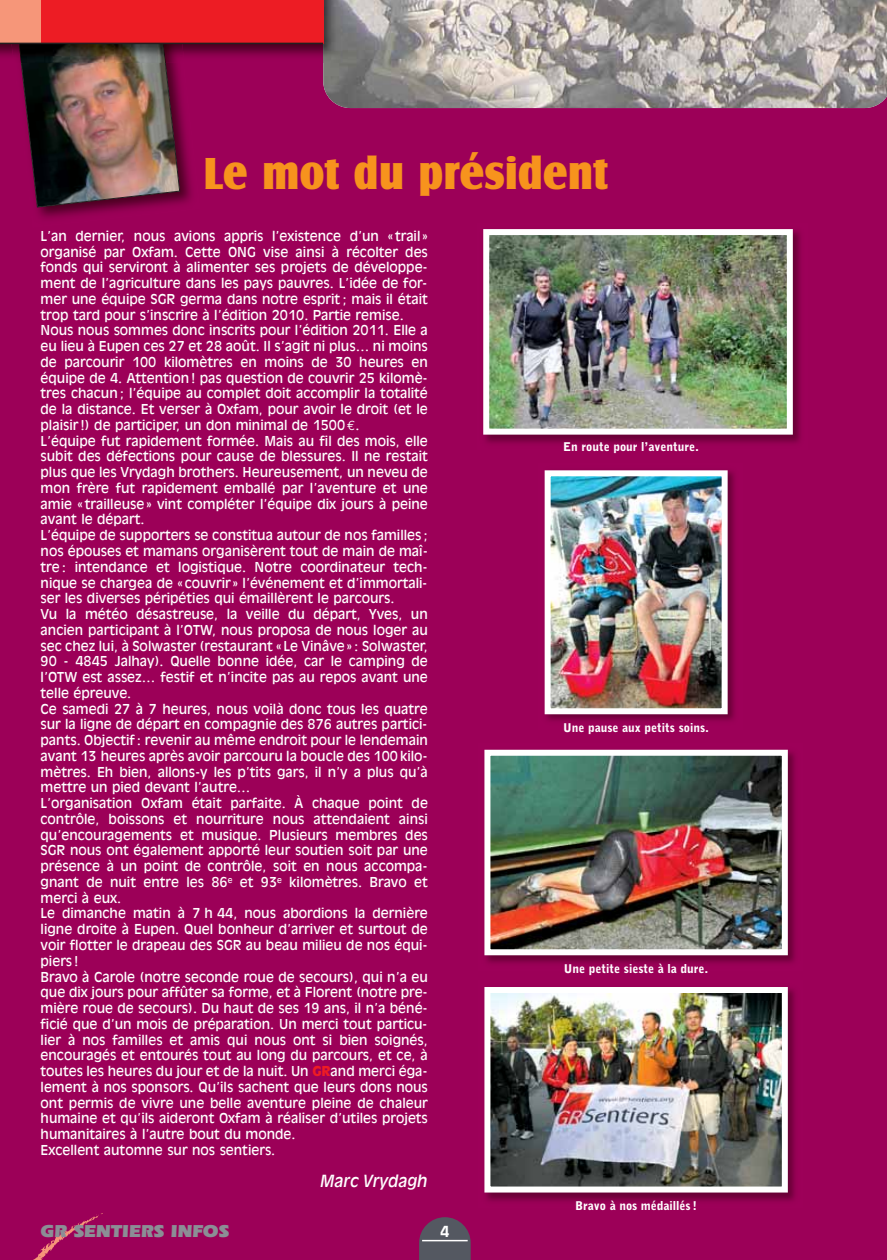
<style>
.page{position:relative;width:887px;height:1260px;background:#fff}
.page>*{position:absolute;margin:0;border:0;box-sizing:border-box;transform-origin:0 0}
.t1{font:46.5px "Castle T Ultr";color:#f7931d;scale:.9 1}
.t2{font:900 18px "Eras IT Cby BT";color:#8b8e95}
.t3{font:italic 16.5px "Incised 901 BT";color:#fff}
.t4{font:700 15px "Incised 901 BT";color:#fff}
.t5{font:13.5px/15.8px "Incised 901 BT";color:#fff}
.t6{font:900 12px "Bell Gothic BT";color:#fff}
.s1{font-family:"Euro Mono"}
.s2{font-weight:900;color:#ed1c24}
</style>
<div class="page">
<div style="left:0;top:0;width:886px;height:1259px;background:#9c0058"></div>
<img style="left:19px;top:63px;width:161px;height:145px">
<img style="left:323px;top:0;width:563px;height:108px">
<img style="left:0;top:0;width:342px;height:63px">
<img style="left:10px;top:44px;width:174px;height:19px">
<img style="left:19px;top:44px;width:146px;height:19px">
<div style="left:0;top:0;width:323px;height:43px;background:#ed1c24"></div>
<div style="left:0;top:0;width:41px;height:43px;background:#f69679"></div>
<hr style="left:0;top:43px;width:323px;height:1px;background:#231f20">
<svg style="left:419px;top:1217px;width:51px;height:42px;background:#5f4d61"></svg>
<hr style="left:422px;top:1239px;width:45px;height:2px;background:#fff">
<img style="left:35px;top:1213px;width:68px;height:46px">
<img style="left:484px;top:749px;width:311px;height:214px">
<img style="left:491px;top:756px;width:289px;height:192px">
<div style="left:484px;top:749px;width:303px;height:206px;border:6px solid #fff"></div>
<img style="left:484px;top:987px;width:311px;height:214px">
<img style="left:491px;top:993px;width:289px;height:192px">
<div style="left:484px;top:986px;width:303px;height:206px;border:6px solid #fff"></div>
<img style="left:544px;top:470px;width:191px;height:251px">
<img style="left:551px;top:477px;width:169px;height:230px">
<div style="left:544px;top:470px;width:183px;height:244px;border:6px solid #fff"></div>
<img style="left:483px;top:229px;width:318px;height:214px">
<img style="left:490px;top:236px;width:295px;height:191px">
<div style="left:483px;top:229px;width:309px;height:205px;border:6px solid #fff"></div>
<h1 class="t1" style="left:203px;top:154px;width:450px">Le mot du président</h1>
<p class="t5" style="left:41px;top:229px;width:389px">L’an dernier, nous avions appris l’existence d’un « trail » organisé par Oxfam. Cette ONG vise ainsi à récolter des fonds qui serviront à alimenter ses projets de développe&shy;ment de l’agriculture dans les pays pauvres. L’idée de for&shy;mer une équipe SGR germa dans notre esprit; mais il était trop tard pour s’inscrire à l’édition 2010. Partie remise.<br>Nous nous sommes donc inscrits pour l’édition 2011. Elle a eu lieu à Eupen ces 27 et 28 août. Il s’agit ni plus… ni moins de parcourir 100 kilomètres en moins de 30 heures en équipe de 4. Attention ! pas question de couvrir 25 kilomè&shy;tres chacun ; l’équipe au complet doit accomplir la totalité de la distance. Et verser à Oxfam, pour avoir le droit (et le plaisir !) de participer, un don minimal de 1500 <span class="s1">€</span>.<br>L’équipe fut rapidement formée. Mais au fil des mois, elle subit des défections pour cause de blessures. Il ne restait plus que les Vrydagh brothers. Heureusement, un neveu de mon frère fut rapidement emballé par l’aventure et une amie « trailleuse » vint compléter l’équipe dix jours à peine avant le départ.<br>L’équipe de supporters se constitua autour de nos familles ; nos épouses et mamans organisèrent tout de main de maî&shy;tre : intendance et logistique. Notre coordinateur tech&shy;nique se chargea de « couvrir » l’événement et d’immortali&shy;ser les diverses péripéties qui émaillèrent le parcours.<br>Vu la météo désastreuse, la veille du départ, Yves, un ancien participant à l’OTW, nous proposa de nous loger au sec chez lui, à Solwaster (restaurant « Le Vinâve » : Solwaster, 90 - 4845 Jalhay). Quelle bonne idée, car le camping de l’OTW est assez… festif et n’incite pas au repos avant une telle épreuve.<br>Ce samedi 27 à 7 heures, nous voilà donc tous les quatre sur la ligne de départ en compagnie des 876 autres partici&shy;pants. Objectif : revenir au même endroit pour le lendemain avant 13 heures après avoir parcouru la boucle des 100 kilo&shy;mètres. Eh bien, allons-y les p’tits gars, il n’y a plus qu’à mettre un pied devant l’autre…<br>L’organisation Oxfam était parfaite. À chaque point de contrôle, boissons et nourriture nous attendaient ainsi qu’encouragements et musique. Plusieurs membres des SGR nous ont également apporté leur soutien soit par une présence à un point de contrôle, soit en nous accompa&shy;gnant de nuit entre les 86<sup>e</sup> et 93<sup>e</sup> kilomètres. Bravo et merci à eux.<br>Le dimanche matin à 7 h 44, nous abordions la dernière ligne droite à Eupen. Quel bonheur d’arriver et surtout de voir flotter le drapeau des SGR au beau milieu de nos équi&shy;piers !<br>Bravo à Carole (notre seconde roue de secours), qui n’a eu que dix jours pour affûter sa forme, et à Florent (notre pre&shy;mière roue de secours). Du haut de ses 19 ans, il n’a béné&shy;ficié que d’un mois de préparation. Un merci tout particu&shy;lier à nos familles et amis qui nous ont si bien soignés, encouragés et entourés tout au long du parcours, et ce, à toutes les heures du jour et de la nuit. Un <span class="s2">GR</span>and merci éga&shy;lement à nos sponsors. Qu’ils sachent que leurs dons nous ont permis de vivre une belle aventure pleine de chaleur humaine et qu’ils aideront Oxfam à réaliser d’utiles projets humanitaires à l’autre bout du monde.<br>Excellent automne sur nos sentiers.</p>
<p class="t3" style="left:320px;top:1173px;width:109px">Marc Vrydagh</p>
<h2 class="t2" style="left:41px;top:1219px;width:190px">GR SENTIERS INFOS</h2>
<p class="t4" style="left:440px;top:1223px;width:11px">4</p>
<p class="t6" style="left:563px;top:441px;width:137px">En route pour l’aventure.</p>
<p class="t6" style="left:563px;top:721px;width:147px">Une pause aux petits soins.</p>
<p class="t6" style="left:563px;top:962px;width:146px">Une petite sieste à la dure.</p>
<p class="t6" style="left:575px;top:1199px;width:123px">Bravo à nos médaillés !</p>
</div>
